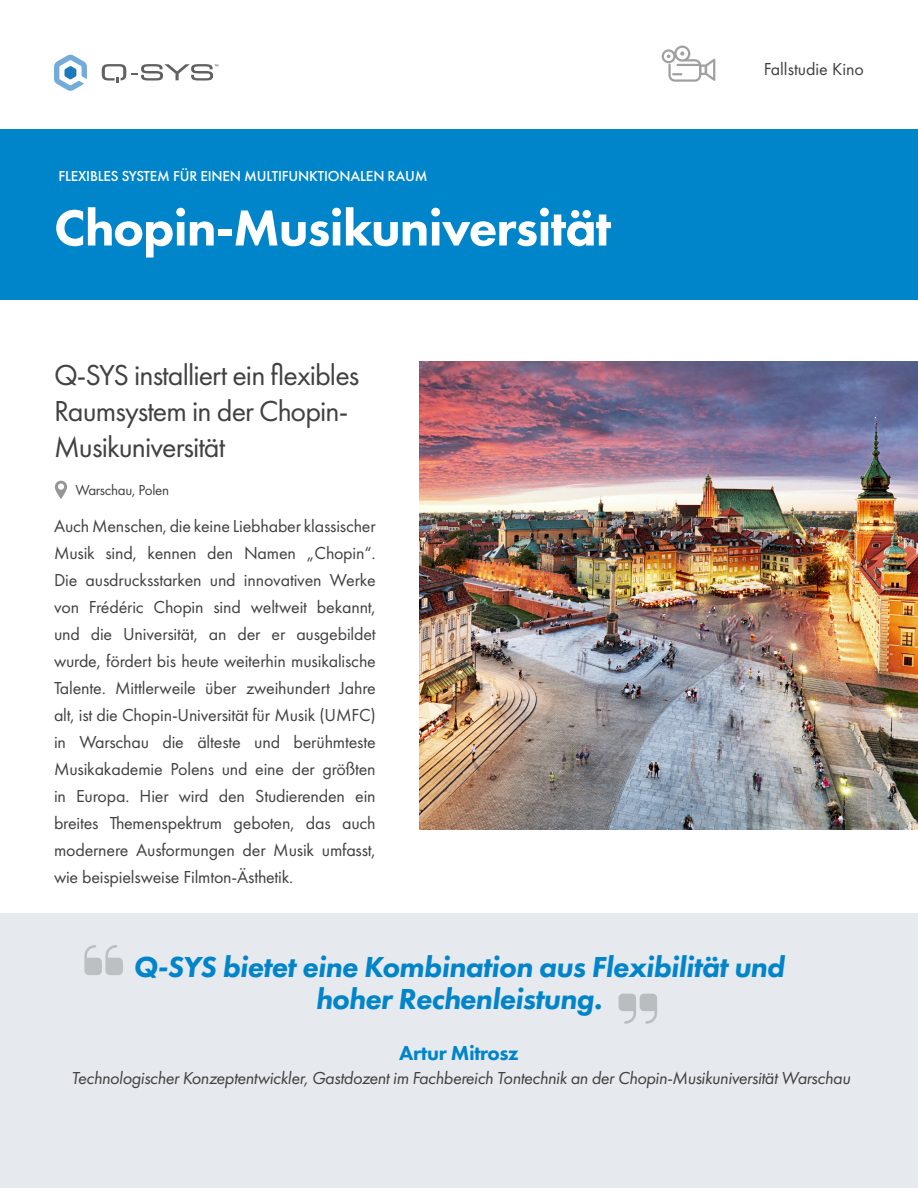
<style>
.page{position:relative;width:918px;height:1188px;background:#fff}
.page>*{position:absolute;margin:0;border:0;box-sizing:border-box;transform-origin:0 0}
.t1{font:800 52.5px "Futura PT";letter-spacing:-.02em;color:#fff}
.t2{font:30px/36px "Futura PT";letter-spacing:-.03em;color:#414141}
.t3{font:italic 800 30px "Futura PT";letter-spacing:-.02em;color:#0084ca}
.t4{font:800 21px "Futura PT";letter-spacing:-.02em;color:#0084ca}
._2019_sub-header{font:18px/27px "Futura PT";letter-spacing:-.01em;color:#414141;text-align:justify}
.t5{font:italic 18px "Futura PT";letter-spacing:-.02em;color:#414141}
.t6{font:500 15px "Futura PT";letter-spacing:-.01em;color:#fff}
.t7{font:15px "Futura PT";letter-spacing:-.02em;color:#414141}
</style>
<div class="page">
<div style="left:0;top:914px;width:918px;height:274px;background:#e6e9ed"></div>
<div style="left:0;top:130px;width:918px;height:170px;background:#0084ca"></div>
<svg style="left:84px;top:945px;width:39px;height:30px"></svg>
<svg style="left:619px;top:994px;width:38px;height:30px"></svg>
<img style="left:419px;top:362px;width:499px;height:468px">
<svg style="left:55px;top:481px;width:12px;height:18px"></svg>
<svg style="left:58px;top:484px;width:6px;height:6px"></svg>
<svg style="left:662px;top:46px;width:53px;height:36px"></svg>
<svg style="left:54px;top:54px;width:33px;height:37px"></svg>
<svg style="left:102px;top:64px;width:116px;height:18px"></svg>
<p class="t6" style="left:59px;top:167px;width:370px">FLEXIBLES SYSTEM FÜR EINEN MULTIFUNKTIONALEN RAUM</p>
<p class="t1" style="left:54px;top:195px;width:559px">Chopin-Musikuniversität</p>
<p class="t2" style="left:54px;top:357px;width:307px">Q-SYS installiert ein flexibles<br>Raumsystem in der Chopin-<br>Musikuniversität</p>
<p class="t7" style="left:75px;top:481px;width:95px">Warschau, Polen</p>
<p class="_2019_sub-header" style="left:54px;top:512px;width:323px">Auch Menschen, die keine Liebhaber klassischer Musik sind, kennen den Namen „Chopin“.<br>Die ausdrucksstarken und innovativen Werke von Frédéric Chopin sind weltweit bekannt, und die Universität, an der er ausgebildet wurde, fördert bis heute weiterhin musikalische Talente. Mittlerweile über zweihundert Jahre alt, ist die Chopin-Universität für Musik (UMFC) in Warschau die älteste und berühmteste Musikakademie Polens und eine der größten in Europa. Hier wird den Studierenden ein breites Themenspektrum geboten, das auch modernere Ausformungen der Musik umfasst, wie beispielsweise Filmton-Ästhetik.</p>
<p class="_2019_sub-header" style="left:764px;top:56px;width:102px">Fallstudie Kino</p>
<p class="t3" style="left:133px;top:948px;width:653px">Q-SYS bietet eine Kombination aus Flexibilität und</p>
<p class="t3" style="left:316px;top:980px;width:288px">hoher Rechenleistung.</p>
<p class="t4" style="left:399px;top:1040px;width:121px">Artur Mitrosz</p>
<p class="t5" style="left:71px;top:1067px;width:781px">Technologischer Konzeptentwickler, Gastdozent im Fachbereich Tontechnik an der Chopin-Musikuniversität Warschau</p>
</div>
